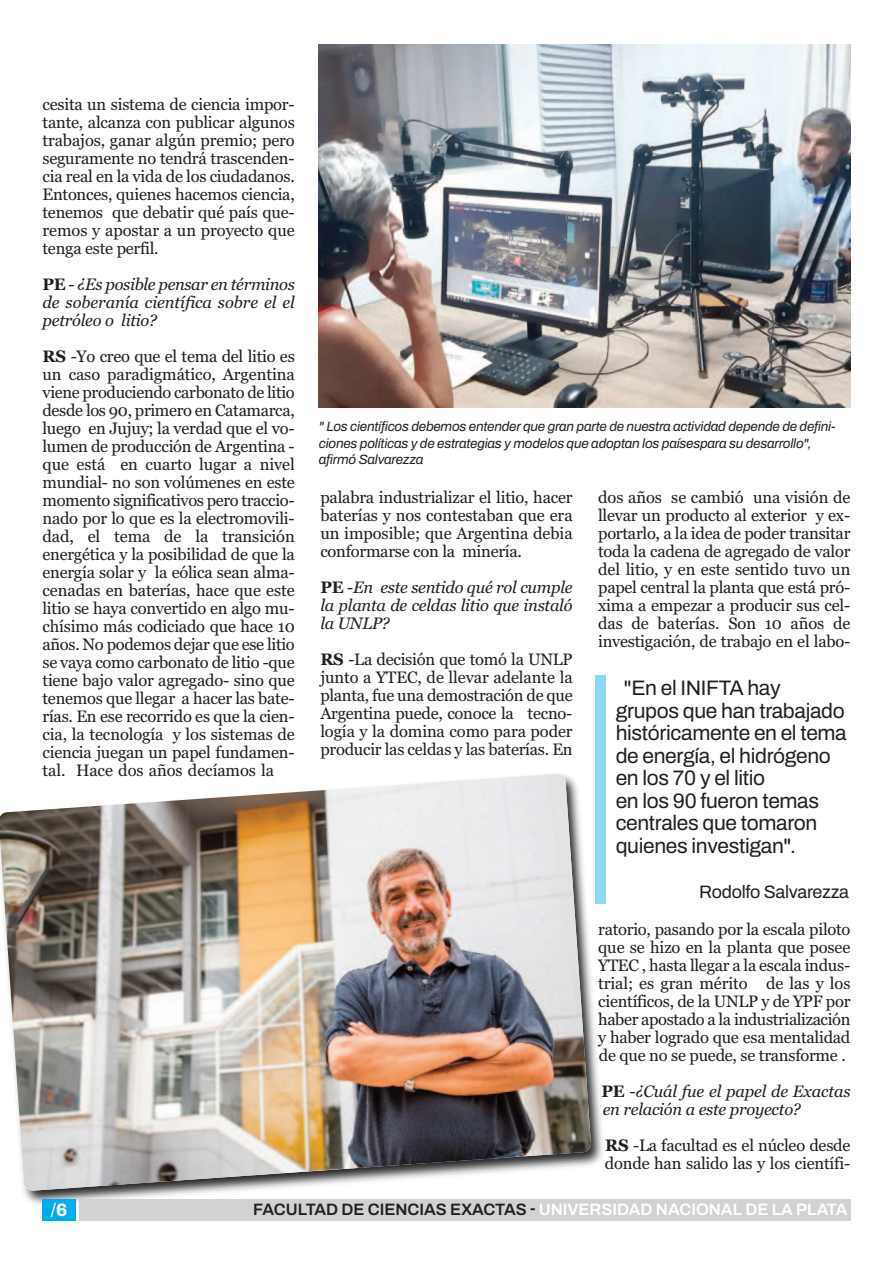
<style>
.page{position:relative;width:893px;height:1263px;background:#fff}
.page>*{position:absolute;margin:0;border:0;box-sizing:border-box;transform-origin:0 0}
.t1{font:21px/22.5px "Archivo";letter-spacing:-.015em;color:#231f20}
.t2{font:18px "Archivo";letter-spacing:-.015em;color:#231f20}
.t3{font:18px "Archivo";color:#fff}
.t4{font:16.5px/18px "Georgia";letter-spacing:-.015em;color:#231f20;text-align:justify}
.t5{font:italic 16.5px/18px "Georgia";letter-spacing:-.015em;color:#231f20;text-align:justify}
.t6{font:600 16.5px "Archivo";color:#fff}
.t7{font:italic 13.5px/16.5px "Archivo";letter-spacing:-.015em;color:#231f20}
.s1{font-weight:700;font-style:normal}
.s2{font-style:normal}
.s3{font-weight:700}
.s4{font-weight:800}
.s5{color:#231f20}
</style>
<div class="page">
<img style="left:319px;top:44px;width:531px;height:363px">
<div style="left:595px;top:675px;width:10px;height:229px;background:#8dd7f7"></div>
<img style="left:24px;top:766px;width:582px;height:445px">
<img style="left:0;top:773px;width:591px;height:418px">
<div style="left:79px;top:1199px;width:771px;height:21px;background:#d1d2d4"></div>
<div style="left:43px;top:1199px;width:33px;height:21px;background:#00aeef"></div>
<p class="t4" style="left:43px;top:96px;width:254px">cesita un sistema de ciencia impor&shy;tante, alcanza con publicar algunos trabajos, ganar algún premio; pero seguramente no tendrá trascenden&shy;cia real en la vida de los ciudadanos.<br>Entonces, quienes hacemos ciencia, tenemos que debatir qué país que&shy;remos y apostar a un proyecto que tenga este perfil.</p>
<p class="t5" style="left:43px;top:276px;width:254px"><span class="s1">PE</span> <span class="s2">-</span> ¿Es posible pensar en términos de soberanía científica sobre el el petróleo o litio?</p>
<p class="t4" style="left:43px;top:348px;width:254px"><span class="s3">RS</span> -Yo creo que el tema del litio es un caso paradigmático, Argentina viene produciendo carbonato de litio desde los 90, primero en Catamarca, luego en Jujuy; la verdad que el vo&shy;lumen de producción de Argentina - que está en cuarto lugar a nivel mundial- no son volúmenes en este momento significativos pero traccio&shy;nado por lo que es la electromovili&shy;dad, el tema de la transición energética y la posibilidad de que la energía solar y la eólica sean alma&shy;cenadas en baterías, hace que este litio se haya convertido en algo mu&shy;chísimo más codiciado que hace 10 años. No podemos dejar que ese litio se vaya como carbonato de litio -que tiene bajo valor agregado- sino que tenemos que llegar a hacer las bate&shy;rías. En ese recorrido es que la cien&shy;cia, la tecnología y los sistemas de ciencia juegan un papel fundamen&shy;tal. Hace dos años decíamos la</p>
<p class="t7" style="left:319px;top:418px;width:518px">" Los científicos debemos entender que gran parte de nuestra actividad depende de defini&shy;ciones políticas y de estrategias y modelos que adoptan los paísespara su desarrollo", afirmó Salvarezza</p>
<p class="t4" style="left:320px;top:488px;width:254px">palabra industrializar el litio, hacer baterías y nos contestaban que era un imposible; que Argentina debia conformarse con la minería.</p>
<p class="t5" style="left:320px;top:578px;width:254px"><span class="s1">PE</span> <span class="s2">-</span>En este sentido qué rol cumple la planta de celdas litio que instaló la UNLP?</p>
<p class="t4" style="left:320px;top:650px;width:254px"><span class="s3">RS</span> -La decisión que tomó la UNLP junto a YTEC, de llevar adelante la planta, fue una demostración de que Argentina puede, conoce la tecno&shy;logía y la domina como para poder producir las celdas y las baterías. En</p>
<p class="t4" style="left:598px;top:488px;width:254px">dos años se cambió una visión de llevar un producto al exterior y ex&shy;portarlo, a la idea de poder transitar toda la cadena de agregado de valor del litio, y en este sentido tuvo un papel central la planta que está pró&shy;xima a empezar a producir sus cel&shy;das de baterías. Son 10 años de investigación, de trabajo en el labo-</p>
<p class="t1" style="left:616px;top:677px;width:233px;text-indent:8px">"En el INIFTA hay grupos que han trabajado históricamente en el tema de energía, el hidrógeno en los 70 y el litio<br>en los 90 fueron temas centrales que tomaron quienes investigan".</p>
<p class="t2" style="left:699px;top:878px;width:151px">Rodolfo Salvarezza</p>
<p class="t4" style="left:598px;top:920px;width:254px">ratorio, pasando por la escala piloto que se hizo en la planta que posee YTEC , hasta llegar a la escala indus&shy;trial; es gran mérito de las y los científicos, de la UNLP y de YPF por haber apostado a la industrialización y haber logrado que esa mentalidad de que no se puede, se transforme .</p>
<p class="t5" style="left:601px;top:1082px;width:251px"><span class="s1">PE</span> <span class="s2">-</span>¿Cuál fue el papel de Exactas en relación a este proyecto?</p>
<p class="t4" style="left:605px;top:1136px;width:247px"><span class="s3">RS</span> -La facultad es el núcleo desde donde han salido las y los científi-</p>
<p class="t3" style="left:51px;top:1196px;width:18px">/<span class="s4">6</span></p>
<p class="t6" style="left:253px;top:1197px;width:596px"><span class="s5">FACULTAD DE CIENCIAS EXACTAS 6</span> UNIVERSIDAD NACIONAL DE LA PLATA</p>
</div>
